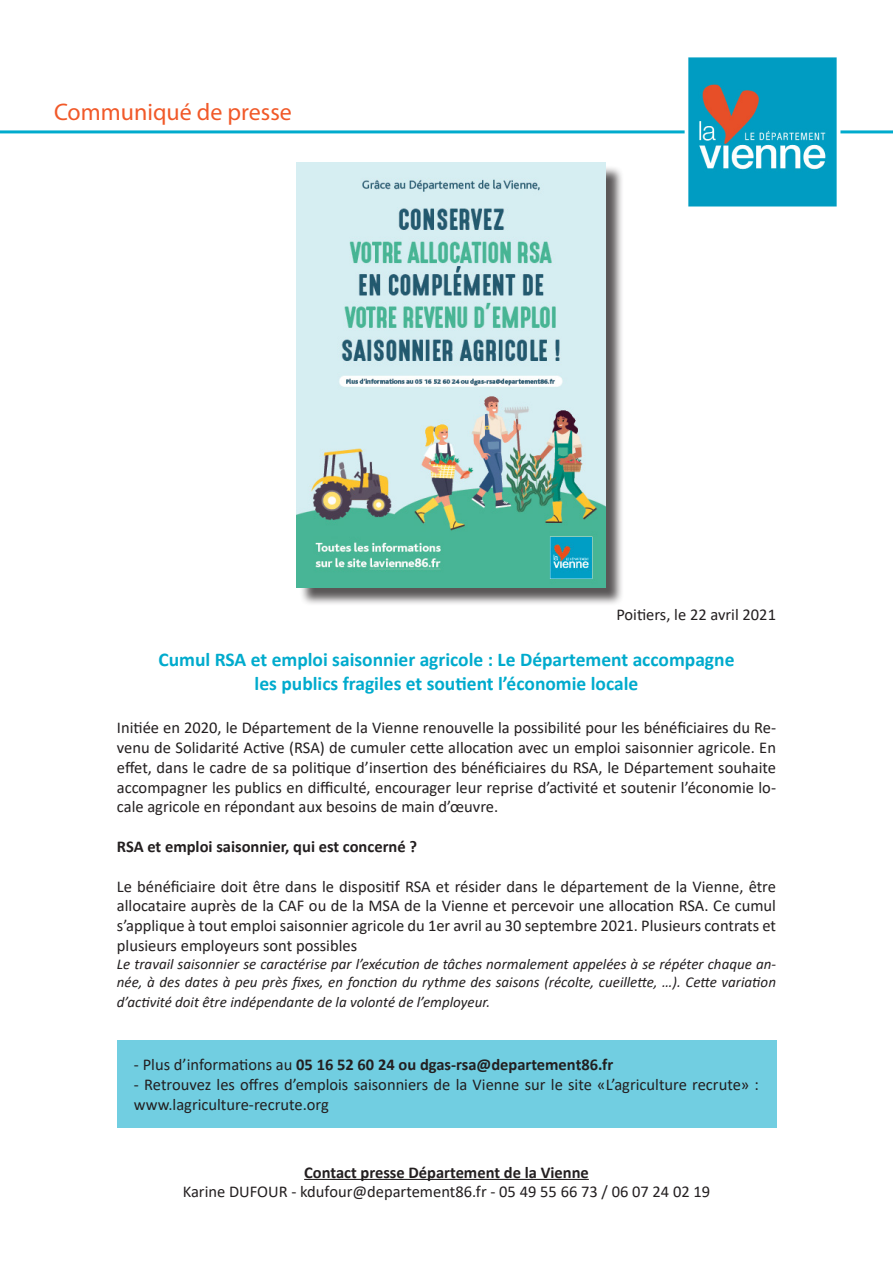
<style>
.page{position:relative;width:893px;height:1263px;background:#fff}
.page>*{position:absolute;margin:0;border:0;box-sizing:border-box;transform-origin:0 0}
.t1{font:24px "Myriad Pro";color:#f15929}
.t2{font:700 19.5px "Calibri";color:#00abcd}
.t3{font:16.5px/19.8px "Calibri";color:#231f20;text-align:justify}
.t4{font:700 16.5px "Calibri";color:#231f20}
.t5{font:italic 15px/18px "Calibri";color:#231f20}
.s1{font-weight:400}
</style>
<div class="page">
<hr style="left:0;top:130px;width:893px;height:3px;background:#00abcd">
<img style="left:689px;top:58px;width:147px;height:148px">
<div style="left:685px;top:54px;width:155px;height:156px;border:3px solid #fff"></div>
<hr style="left:304px;top:1179px;width:285px;height:1px;background:#231f20">
<div style="left:299px;top:165px;width:325px;height:442px;background:#231f20;opacity:.75"></div>
<img style="left:297px;top:163px;width:308px;height:425px">
<div style="left:117px;top:1041px;width:659px;height:87px;background:#71cee1"></div>
<p class="t1" style="left:54px;top:97px;width:239px">Communiqué de presse</p>
<p class="t3" style="left:616px;top:605px;width:161px">Poitiers, le 22 avril 2021</p>
<p class="t2" style="left:158px;top:646px;width:577px">Cumul RSA et emploi saisonnier agricole : Le Département accompagne</p>
<p class="t2" style="left:255px;top:669px;width:385px">les publics fragiles et soutient l’économie locale</p>
<p class="t3" style="left:117px;top:717px;width:661px">Initiée en 2020, le Département de la Vienne renouvelle la possibilité pour les bénéficiaires du Re&shy;venu de Solidarité Active (RSA) de cumuler cette allocation avec un emploi saisonnier agricole. En effet, dans le cadre de sa politique d’insertion des bénéficiaires du RSA, le Département souhaite accompagner les publics en difficulté, encourager leur reprise d’activité et soutenir l’économie lo&shy;cale agricole en répondant aux besoins de main d’œuvre.</p>
<p class="t4" style="left:117px;top:835px;width:302px">RSA et emploi saisonnier, qui est concerné ?</p>
<p class="t3" style="left:117px;top:876px;width:661px">Le bénéficiaire doit être dans le dispositif RSA et résider dans le département de la Vienne, être allocataire auprès de la CAF ou de la MSA de la Vienne et percevoir une allocation RSA. Ce cumul s’applique à tout emploi saisonnier agricole du 1er avril au 30 septembre 2021. Plusieurs contrats et plusieurs employeurs sont possibles</p>
<p class="t5" style="left:117px;top:954px;width:661px">Le travail saisonnier se caractérise par l’exécution de tâches normalement appelées à se répéter chaque an&shy;née, à des dates à peu près fixes, en fonction du rythme des saisons (récolte, cueillette, …). Cette variation</p>
<p class="t5" style="left:117px;top:992px;width:375px">d’activité doit être indépendante de la volonté de l’employeur.</p>
<p class="t4" style="left:134px;top:1053px;width:481px"><span class="s1">- Plus d’informations au</span> 05 16 52 60 24 ou dgas-rsa@departement86.fr</p>
<p class="t3" style="left:134px;top:1074px;width:627px">- Retrouvez les offres d’emplois saisonniers de la Vienne sur le site «L’agriculture recrute» : www.lagriculture-recrute.org</p>
<p class="t4" style="left:304px;top:1160px;width:286px">Contact presse Département de la Vienne</p>
<p class="t3" style="left:183px;top:1181px;width:529px">Karine DUFOUR - kdufour@departement86.fr - 05 49 55 66 73 / 06 07 24 02 19</p>
</div>
